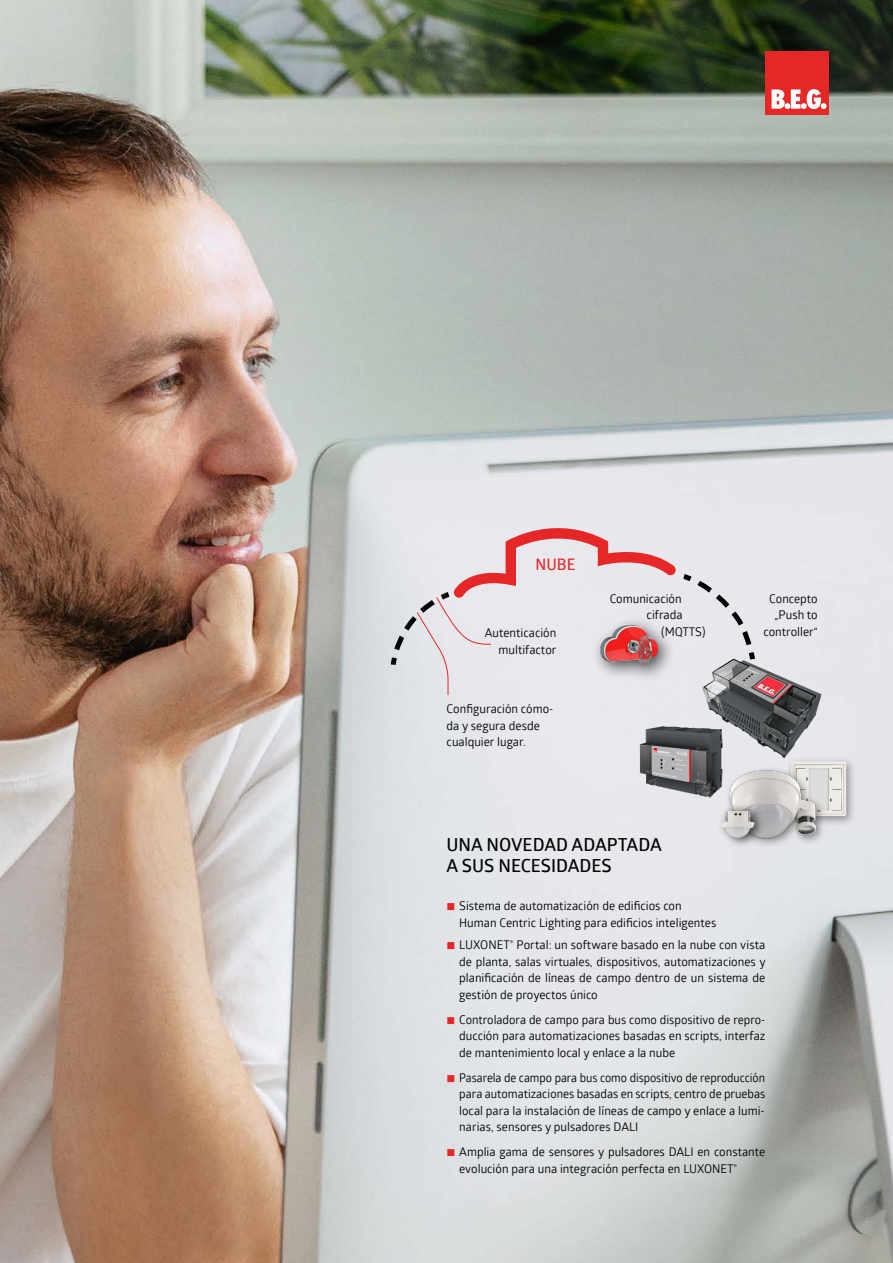
<style>
.page{position:relative;width:893px;height:1263px;background:#fff}
.page>*{position:absolute;margin:0;border:0;box-sizing:border-box;transform-origin:0 0}
.t1{font:600 18px/21px "Glober";color:#000}
.t2{font:600 15.9px "Glober";color:#e52728}
.t3{font:12px/16.5px "Glober";color:#000}
.t4{font:12px/16.5px "Glober";color:#000;text-align:justify;scale:.96 1}
.s1{color:#e52728}
</style>
<div class="page">
<img style="left:0;top:0;width:893px;height:1263px">
<img style="left:625px;top:713px;width:100px;height:95px">
<div style="left:765px;top:51px;width:64px;height:64px;background:#e52728"></div>
<svg style="left:772px;top:89px;width:55px;height:20px"></svg>
<div style="left:785px;top:756px;width:72px;height:71px;background:#000;opacity:.39"></div>
<img style="left:826px;top:761px;width:20px;height:55px">
<div style="left:725px;top:766px;width:101px;height:82px;background:#000;opacity:.44"></div>
<img style="left:728px;top:777px;width:89px;height:73px">
<div style="left:717px;top:803px;width:49px;height:45px;background:#000;opacity:.75"></div>
<img style="left:721px;top:810px;width:33px;height:28px">
<svg style="left:388px;top:514px;width:370px;height:182px;background:#e3d6db"></svg>
<img style="left:689px;top:633px;width:144px;height:144px">
<h2 class="t2" style="left:536px;top:553px;width:41px">NUBE</h2>
<p class="t3" style="left:610px;top:590px;width:74px;text-align:right">Comunicación cifrada</p>
<p class="t3" style="left:485px;top:624px;width:73px">Autenticación</p>
<p class="t3" style="left:661px;top:623px;width:46px">(MQTTS)</p>
<p class="t3" style="left:499px;top:641px;width:59px">multifactor</p>
<p class="t3" style="left:447px;top:700px;width:108px">Configuración cómo&shy;da y segura desde cualquier lugar.</p>
<p class="t3" style="left:763px;top:590px;width:56px;text-align:right">Concepto „Push to controller“</p>
<h1 class="t1" style="left:446px;top:834px;width:217px">UNA NOVEDAD ADAPTADA<br>A SUS NECESIDADES</h1>
<p class="t3" style="left:459px;top:897px;width:259px;text-indent:-13px"><span class="s1">■</span> Sistema de automatización de edificios con<br>Human Centric Lighting para edificios inteligentes</p>
<p class="t3" style="left:459px;top:936px;width:308px;text-align:justify;text-indent:-13px"><span class="s1">■</span> LUXONET<sup>®</sup> Portal: un software basado en la nube con vista de planta, salas virtuales, dispositivos, automatizaciones y planificación de líneas de campo dentro de un sistema de gestión de proyectos único</p>
<p class="t3" style="left:459px;top:1011px;width:308px;text-align:justify;text-indent:-13px"><span class="s1">■</span> Controladora de campo para bus como dispositivo de repro&shy;ducción para automatizaciones basadas en scripts, interfaz de mantenimiento local y enlace a la nube</p>
<p class="t4" style="left:459px;top:1069px;width:320px;text-indent:-13px"><span class="s1">■</span> Pasarela de campo para bus como dispositivo de reproducción para automatizaciones basadas en scripts, centro de pruebas local para la instalación de líneas de campo y enlace a lumi&shy;narias, sensores y pulsadores DALI</p>
<p class="t3" style="left:459px;top:1143px;width:308px;text-indent:-13px"><span class="s1">■</span> Amplia gama de sensores y pulsadores DALI en constante evolución para una integración perfecta en LUXONET<sup>®</sup></p>
</div>
